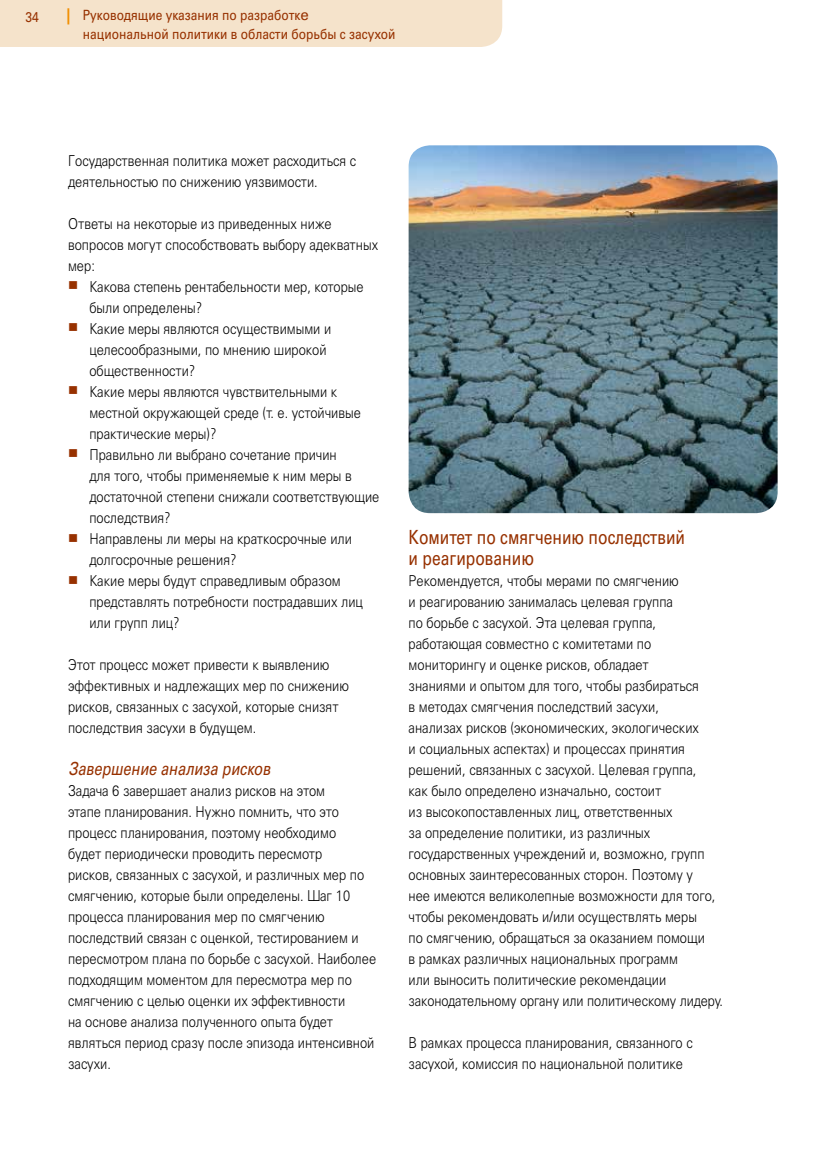
<style>
.page{position:relative;width:830px;height:1149px;background:#fff}
.page>*{position:absolute;margin:0;border:0;box-sizing:border-box;transform-origin:0 0}
.t1{font:19.5px/21px "Univers LTCYR";color:#973100;scale:.8 1}
.t2{font:italic 18px "Univers LTCYR";color:#973100;scale:.8 1}
.t3{font:300 15px/21px "Univers LTCYR";color:#000;scale:.86 1}
.t4{font:14.1px/18.9px "Univers LTCYR";color:#973100;scale:.85 1}
.s1{font-family:"Rotis Sans Serif";font-weight:700;font-size:18px;color:#f18e00}
.s2{font-size:15px}
.s3{color:#973100}
</style>
<div class="page">
<img style="left:408px;top:145px;width:369px;height:368px">
<div style="left:0;top:0;width:502px;height:47px;background:#f5e3cb"></div>
<p class="t4" style="left:26px;top:7px;width:17px">34</p>
<p class="t4" style="left:83px;top:6px;width:369px;text-indent:-17px"><span class="s1">|</span> Руководящие указания по разработк<span class="s2">е </span>национальной политики в области борьбы с засухой</p>
<p class="t3" style="left:68px;top:150px;width:336px">Государственная политика может расходиться с деятельностью по снижению уязвимости.</p>
<p class="t3" style="left:68px;top:213px;width:362px">Ответы на некоторые из приведенных ниже вопросов могут способствовать выбору адекватных мер:</p>
<p class="t3" style="left:89px;top:276px;width:320px;text-indent:-21px"><span class="s3">■</span> Какова степень рентабельности мер, которые были определены?</p>
<p class="t3" style="left:89px;top:318px;width:282px;text-indent:-21px"><span class="s3">■</span> Какие меры являются осуществимыми и целесообразными, по мнению широкой общественности?</p>
<p class="t3" style="left:89px;top:381px;width:317px;text-indent:-21px"><span class="s3">■</span> Какие меры являются чувствительными к местной окружающей среде (т. е. устойчивые практические меры)?</p>
<p class="t3" style="left:89px;top:444px;width:338px;text-indent:-21px"><span class="s3">■</span> Правильно ли выбрано сочетание причин<br>для того, чтобы применяемые к ним меры в достаточной степени снижали соответствующие последствия?</p>
<p class="t3" style="left:89px;top:528px;width:307px;text-indent:-21px"><span class="s3">■</span> Направлены ли меры на краткосрочные или долгосрочные решения?</p>
<p class="t3" style="left:89px;top:570px;width:319px;text-indent:-21px"><span class="s3">■</span> Какие меры будут справедливым образом представлять потребности пострадавших лиц или групп лиц?</p>
<p class="t3" style="left:68px;top:654px;width:328px">Этот процесс может привести к выявлению эффективных и надлежащих мер по снижению рисков, связанных с засухой, которые снизят последствия засухи в будущем.</p>
<p class="t2" style="left:68px;top:758px;width:254px">Завершение анализа рисков</p>
<p class="t3" style="left:68px;top:780px;width:359px">Задача 6 завершает анализ рисков на этом<br>этапе планирования. Нужно помнить, что это процесс планирования, поэтому необходимо<br>будет периодически проводить пересмотр<br>рисков, связанных с засухой, и различных мер по смягчению, которые были определены. Шаг 10 процесса планирования мер по смягчению последствий связан с оценкой, тестированием и пересмотром плана по борьбе с засухой. Наиболее подходящим моментом для пересмотра мер по смягчению с целью оценки их эффективности<br>на основе анализа полученного опыта будет являться период сразу после эпизода интенсивной засухи.</p>
<h1 class="t1" style="left:408px;top:526px;width:347px">Комитет по смягчению последствий и реагированию</h1>
<p class="t3" style="left:408px;top:570px;width:367px">Рекомендуется, чтобы мерами по смягчению<br>и реагированию занималась целевая группа<br>по борьбе с засухой. Эта целевая группа, работающая совместно с комитетами по мониторингу и оценке рисков, обладает<br>знаниями и опытом для того, чтобы разбираться<br>в методах смягчения последствий засухи,<br>анализах рисков (экономических, экологических<br>и социальных аспектах) и процессах принятия решений, связанных с засухой. Целевая группа,<br>как было определено изначально, состоит<br>из высокопоставленных лиц, ответственных<br>за определение политики, из различных государственных учреждений и, возможно, групп основных заинтересованных сторон. Поэтому у<br>нее имеются великолепные возможности для того, чтобы рекомендовать и/или осуществлять меры<br>по смягчению, обращаться за оказанием помощи<br>в рамках различных национальных программ<br>или выносить политические рекомендации законодательному органу или политическому лидеру.</p>
<p class="t3" style="left:408px;top:1032px;width:332px">В рамках процесса планирования, связанного с засухой, комиссия по национальной политике</p>
</div>
